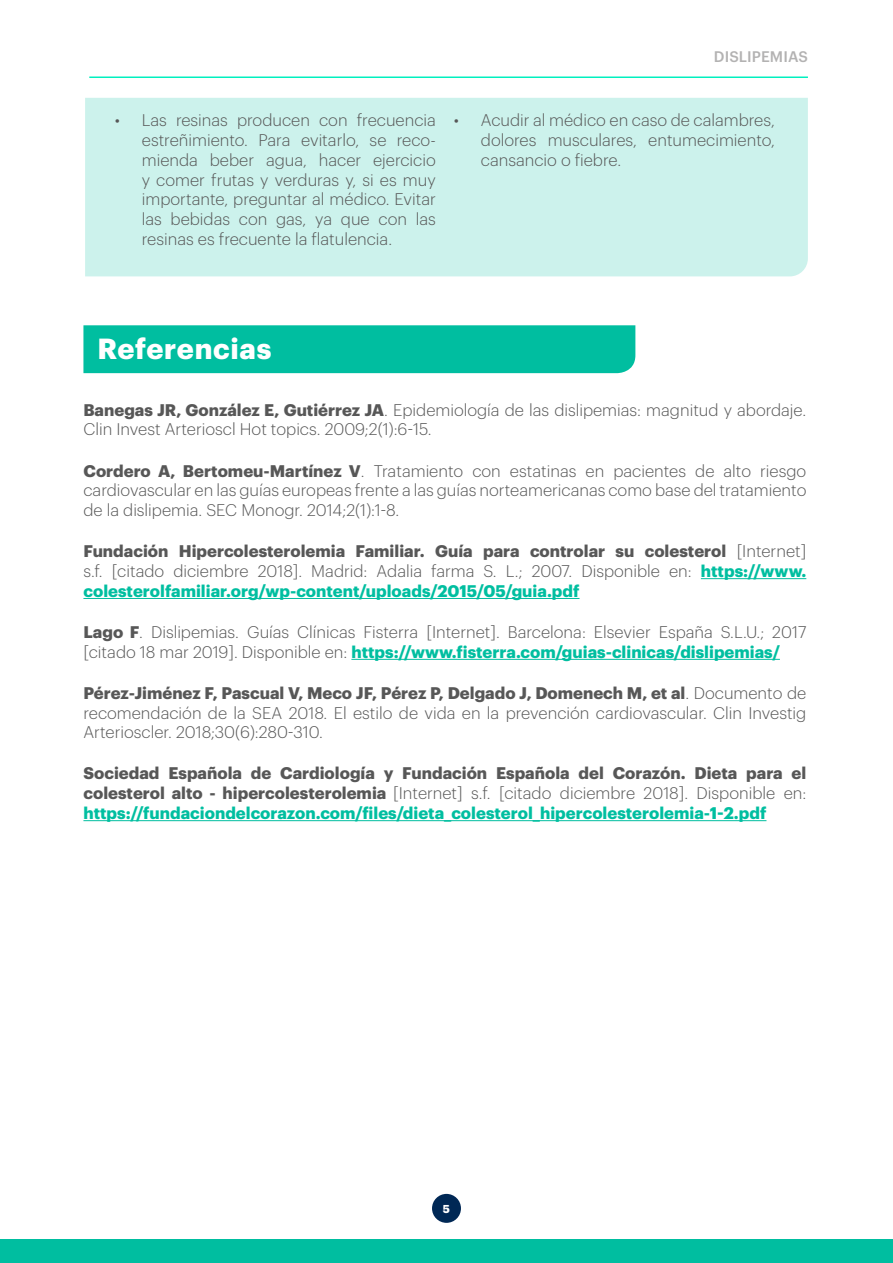
<style>
.page{position:relative;width:893px;height:1263px;background:#fff}
.page>*{position:absolute;margin:0;border:0;box-sizing:border-box;transform-origin:0 0}
.t1{font:700 28.5px "Graphik";letter-spacing:.025em;color:#fff}
.t2{font:300 16.5px/19.8px "Graphik";color:#575757;text-align:justify}
.t3{font:700 16.5px/19.8px "Graphik";color:#575757;text-align:justify}
.t4{font:500 15px "Graphik";letter-spacing:.005em;color:#b3b2b2}
.t5{font:700 11.25px "Graphik";color:#fff}
.s1{font-weight:700}
.s2{font-weight:700;color:#00bea0}
.s3{font-weight:300}
.s4{color:#00bea0}
</style>
<div class="page">
<div style="left:432px;top:1194px;width:29px;height:29px;background:#002855;border-radius:50%"></div>
<div style="left:0;top:1239px;width:893px;height:24px;background:#00bea0"></div>
<hr style="left:89px;top:76px;width:719px;height:2px;background:#00f0bf">
<div style="left:85px;top:98px;width:723px;height:178px;background:#ccf2ec"></div>
<hr style="left:701px;top:578px;width:105px;height:1px;background:#00bea0">
<hr style="left:83px;top:598px;width:496px;height:1px;background:#00bea0">
<hr style="left:351px;top:659px;width:429px;height:1px;background:#00bea0">
<hr style="left:83px;top:820px;width:683px;height:1px;background:#00bea0">
<div style="left:83px;top:325px;width:552px;height:48px;background:#00bea0"></div>
<p class="t4" style="left:714px;top:46px;width:96px">DISLIPEMIAS</p>
<p class="t2" style="left:142px;top:109px;width:296px;text-indent:-27px">• Las resinas producen con frecuencia estreñimiento. Para evitarlo, se reco&shy;mienda beber agua, hacer ejercicio y comer frutas y verduras y, si es muy importante, preguntar al médico. Evitar las bebidas con gas, ya que con las resinas es frecuente la flatulencia.</p>
<p class="t2" style="left:481px;top:109px;width:296px;text-indent:-27px">• Acudir al médico en caso de calambres, dolores musculares, entumecimiento, cansancio o fiebre.</p>
<h1 class="t1" style="left:98px;top:326px;width:175px">Referencias</h1>
<p class="t2" style="left:83px;top:398px;width:724px"><span class="s1">Banegas JR, González E, Gutiérrez JA</span>. Epidemiología de las dislipemias: magnitud y abordaje.<br>Clin Invest Arterioscl Hot topics. 2009;2(1):6-15.</p>
<p class="t2" style="left:83px;top:459px;width:724px"><span class="s1">Cordero A, Bertomeu-Martínez V</span>. Tratamiento con estatinas en pacientes de alto riesgo cardiovascular en las guías europeas frente a las guías norteamericanas como base del tratamiento de la dislipemia. SEC Monogr. 2014;2(1):1-8.</p>
<p class="t2" style="left:83px;top:540px;width:724px"><span class="s1">Fundación Hipercolesterolemia Familiar. Guía para controlar su colesterol</span> [Internet] s.f. [citado diciembre 2018]. Madrid: Adalia farma S. L.; 2007. Disponible en: <span class="s2">https://www. colesterolfamiliar.org/wp-content/uploads/2015/05/guia.pdf</span></p>
<p class="t2" style="left:83px;top:621px;width:724px"><span class="s1">Lago F</span>. Dislipemias. Guías Clínicas Fisterra [Internet]. Barcelona: Elsevier España S.L.U.; 2017 [citado 18 mar 2019]. Disponible en: <span class="s2">https://www.fisterra.com/guias-clinicas/dislipemias/</span></p>
<p class="t2" style="left:83px;top:681px;width:724px"><span class="s1">Pérez-Jiménez F, Pascual V, Meco JF, Pérez P, Delgado J, Domenech M, et al</span>. Documento de recomendación de la SEA 2018. El estilo de vida en la prevención cardiovascular. Clin Investig Arterioscler. 2018;30(6):280-310.</p>
<p class="t3" style="left:83px;top:762px;width:724px">Sociedad Española de Cardiología y Fundación Española del Corazón. Dieta para el colesterol alto - hipercolesterolemia <span class="s3">[Internet] s.f. [citado diciembre 2018]. Disponible en: </span><span class="s4">https://fundaciondelcorazon.com/files/dieta_colesterol_hipercolesterolemia-1-2.pdf</span></p>
<p class="t5" style="left:443px;top:1200px;width:9px">5</p>
</div>
